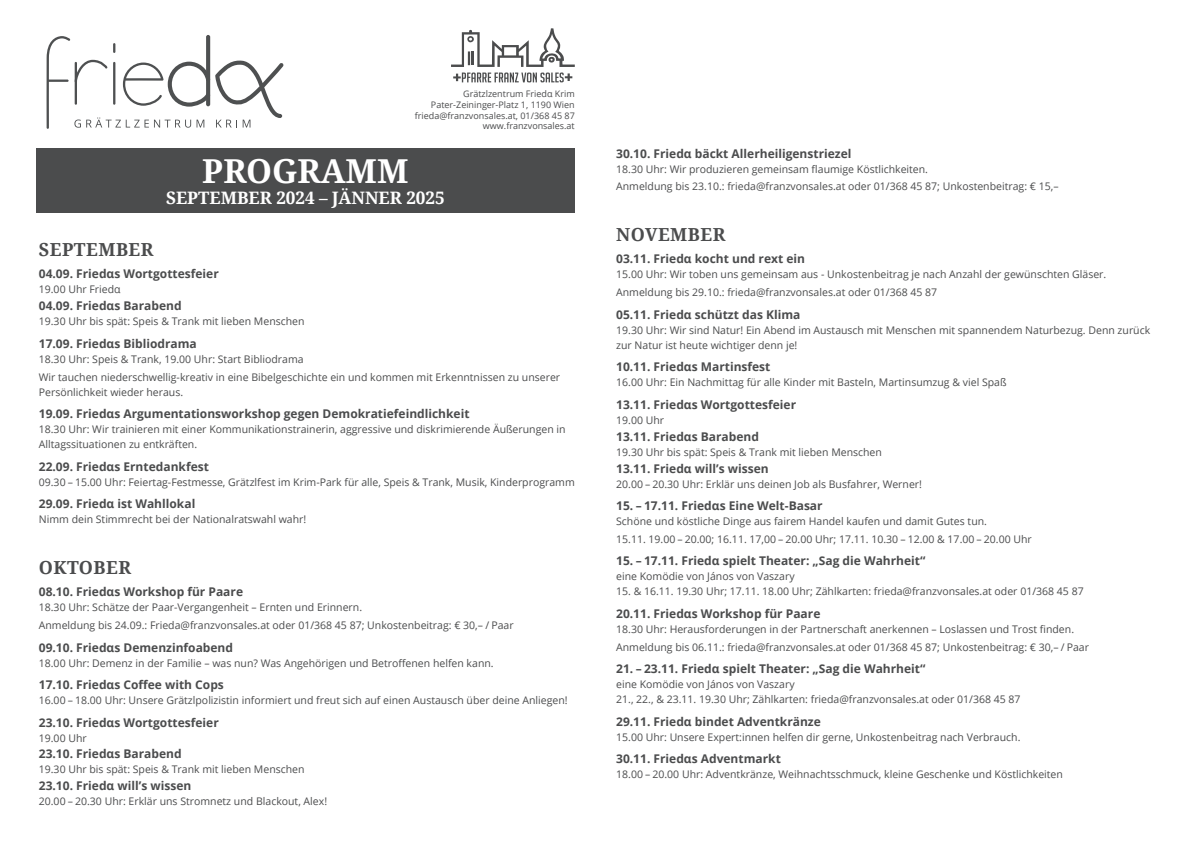
<style>
.page{position:relative;width:1191px;height:842px;background:#fff}
.page>*{position:absolute;margin:0;border:0;box-sizing:border-box;transform-origin:0 0}
.t1{font:700 33px "Droid Serif";color:#fff}
.t2{font:700 18px "Droid Serif";letter-spacing:.025em;color:#4b4c4d}
.t3{font:700 17.2px "Droid Serif";color:#fff}
.t4{font:700 12px "Open Sans";color:#4b4c4d}
.t5{font:10.5px/17.8px "Open Sans";color:#4b4c4d}
.t6{font:9px/10.8px "Open Sans";color:#4b4c4d;text-align:right}
</style>
<div class="page">
<hr style="left:206px;top:35px;width:4px;height:71px;background:#4e5051;border-radius:2px">
<svg style="left:46px;top:36px;width:238px;height:93px"></svg>
<div style="left:36px;top:148px;width:539px;height:65px;background:#4b4c4d"></div>
<svg style="left:451px;top:28px;width:124px;height:55px"></svg>
<p class="t6" style="left:415px;top:88px;width:161px">Grätzlzentrum Friedα Krim<br>Pater-Zeininger-Platz 1, 1190 Wien frieda@franzvonsales.at, 01/368 45 87 www.franzvonsales.at</p>
<h1 class="t1" style="left:202px;top:159px;width:208px">PROGRAMM</h1>
<h3 class="t3" style="left:166px;top:191px;width:280px">SEPTEMBER 2024 – JÄNNER 2025</h3>
<h2 class="t2" style="left:39px;top:242px;width:116px">SEPTEMBER</h2>
<p class="t4" style="left:39px;top:266px;width:181px">04.09. Friedαs Wortgottesfeier</p>
<p class="t5" style="left:39px;top:280px;width:83px">19.00 Uhr Friedα</p>
<p class="t4" style="left:39px;top:297px;width:144px">04.09. Friedαs Barabend</p>
<p class="t5" style="left:39px;top:314px;width:267px">19.30 Uhr bis spät: Speis &amp; Trank mit lieben Menschen</p>
<p class="t4" style="left:39px;top:335px;width:159px">17.09. Friedαs Bibliodrama</p>
<p class="t5" style="left:39px;top:351px;width:523px">18.30 Uhr: Speis &amp; Trank, 19.00 Uhr: Start Bibliodrama<br>Wir tauchen niederschwellig-kreativ in eine Bibelgeschichte ein und kommen mit Erkenntnissen zu unserer</p>
<p class="t5" style="left:39px;top:384px;width:146px">Persönlichkeit wieder heraus.</p>
<p class="t4" style="left:39px;top:405px;width:432px">19.09. Friedαs Argumentationsworkshop gegen Demokratiefeindlichkeit</p>
<p class="t5" style="left:39px;top:423px;width:528px;line-height:15px">18.30 Uhr: Wir trainieren mit einer Kommunikationstrainerin, aggressive und diskrimierende Äußerungen in<br>Alltagssituationen zu entkräften.</p>
<p class="t4" style="left:39px;top:458px;width:172px">22.09. Friedαs Erntedankfest</p>
<p class="t5" style="left:39px;top:473px;width:537px">09.30 – 15.00 Uhr: Feiertag-Festmesse, Grätzlfest im Krim-Park für alle, Speis &amp; Trank, Musik, Kinderprogramm</p>
<p class="t4" style="left:39px;top:495px;width:158px">29.09. Friedα ist Wahllokal</p>
<p class="t5" style="left:39px;top:511px;width:269px">Nimm dein Stimmrecht bei der Nationalratswahl wahr!</p>
<h2 class="t2" style="left:39px;top:560px;width:94px">OKTOBER</h2>
<p class="t4" style="left:39px;top:583px;width:206px">08.10. Friedαs Workshop für Paare</p>
<p class="t5" style="left:39px;top:598px;width:476px">18.30 Uhr: Schätze der Paar-Vergangenheit – Ernten und Erinnern.<br>Anmeldung bis 24.09.: Frieda@franzvonsales.at oder 01/368 45 87; Unkostenbeitrag: € 30,– / Paar</p>
<p class="t4" style="left:39px;top:639px;width:196px">09.10. Friedαs Demenzinfoabend</p>
<p class="t5" style="left:39px;top:653px;width:456px">18.00 Uhr: Demenz in der Familie – was nun? Was Angehörigen und Betroffenen helfen kann.</p>
<p class="t4" style="left:39px;top:676px;width:187px">17.10. Friedαs Coffee with Cops</p>
<p class="t5" style="left:39px;top:691px;width:530px">16.00 – 18.00 Uhr: Unsere Grätzlpolizistin informiert und freut sich auf einen Austausch über deine Anliegen!</p>
<p class="t4" style="left:39px;top:714px;width:181px">23.10. Friedαs Wortgottesfeier</p>
<p class="t5" style="left:39px;top:730px;width:49px">19.00 Uhr</p>
<p class="t4" style="left:39px;top:745px;width:144px">23.10. Friedαs Barabend</p>
<p class="t5" style="left:39px;top:762px;width:267px">19.30 Uhr bis spät: Speis &amp; Trank mit lieben Menschen</p>
<p class="t4" style="left:39px;top:777px;width:154px">23.10. Friedα will’s wissen</p>
<p class="t5" style="left:39px;top:792px;width:290px">20.00 – 20.30 Uhr: Erklär uns Stromnetz und Blackout, Alex!</p>
<p class="t4" style="left:616px;top:145px;width:237px">30.10. Friedα bäckt Allerheiligenstriezel</p>
<p class="t5" style="left:616px;top:160px;width:444px">18.30 Uhr: Wir produzieren gemeinsam flaumige Köstlichkeiten.<br>Anmeldung bis 23.10.: frieda@franzvonsales.at oder 01/368 45 87; Unkostenbeitrag: € 15,–</p>
<h2 class="t2" style="left:616px;top:227px;width:111px">NOVEMBER</h2>
<p class="t4" style="left:616px;top:251px;width:190px">03.11. Friedα kocht und rext ein</p>
<p class="t5" style="left:616px;top:265px;width:492px">15.00 Uhr: Wir toben uns gemeinsam aus - Unkostenbeitrag je nach Anzahl der gewünschten Gläser.<br>Anmeldung bis 29.10.: frieda@franzvonsales.at oder 01/368 45 87</p>
<p class="t4" style="left:616px;top:306px;width:186px">05.11. Friedα schützt das Klima</p>
<p class="t5" style="left:616px;top:322px;width:535px;line-height:15px">19.30 Uhr: Wir sind Natur! Ein Abend im Austausch mit Menschen mit spannendem Naturbezug. Denn zurück zur Natur ist heute wichtiger denn je!</p>
<p class="t4" style="left:616px;top:358px;width:156px">10.11. Friedαs Martinsfest</p>
<p class="t5" style="left:616px;top:373px;width:392px">16.00 Uhr: Ein Nachmittag für alle Kinder mit Basteln, Martinsumzug &amp; viel Spaß</p>
<p class="t4" style="left:616px;top:396px;width:181px">13.11. Friedαs Wortgottesfeier</p>
<p class="t5" style="left:616px;top:412px;width:49px">19.00 Uhr</p>
<p class="t4" style="left:616px;top:428px;width:144px">13.11. Friedαs Barabend</p>
<p class="t5" style="left:616px;top:444px;width:267px">19.30 Uhr bis spät: Speis &amp; Trank mit lieben Menschen</p>
<p class="t4" style="left:616px;top:460px;width:154px">13.11. Friedα will’s wissen</p>
<p class="t5" style="left:616px;top:474px;width:307px">20.00 – 20.30 Uhr: Erklär uns deinen Job als Busfahrer, Werner!</p>
<p class="t4" style="left:616px;top:497px;width:208px">15. – 17.11. Friedαs Eine Welt-Basar</p>
<p class="t5" style="left:616px;top:512px;width:417px">Schöne und köstliche Dinge aus fairem Handel kaufen und damit Gutes tun.<br>15.11. 19.00 – 20.00; 16.11. 17,00 – 20.00 Uhr; 17.11. 10.30 – 12.00 &amp; 17.00 – 20.00 Uhr</p>
<p class="t4" style="left:616px;top:552px;width:311px">15. – 17.11. Friedα spielt Theater: „Sag die Wahrheit“</p>
<p class="t5" style="left:616px;top:567px;width:180px">eine Komödie von János von Vaszary</p>
<p class="t5" style="left:616px;top:582px;width:469px">15. &amp; 16.11. 19.30 Uhr; 17.11. 18.00 Uhr; Zählkarten: frieda@franzvonsales.at oder 01/368 45 87</p>
<p class="t4" style="left:616px;top:605px;width:206px">20.11. Friedαs Workshop für Paare</p>
<p class="t5" style="left:616px;top:620px;width:474px">18.30 Uhr: Herausforderungen in der Partnerschaft anerkennen – Loslassen und Trost finden.<br>Anmeldung bis 06.11.: frieda@franzvonsales.at oder 01/368 45 87; Unkostenbeitrag: € 30,– / Paar</p>
<p class="t4" style="left:616px;top:660px;width:311px">21. – 23.11. Friedα spielt Theater: „Sag die Wahrheit“</p>
<p class="t5" style="left:616px;top:677px;width:406px;line-height:15px">eine Komödie von János von Vaszary<br>21., 22., &amp; 23.11. 19.30 Uhr; Zählkarten: frieda@franzvonsales.at oder 01/368 45 87</p>
<p class="t4" style="left:616px;top:713px;width:206px">29.11. Friedα bindet Adventkränze</p>
<p class="t5" style="left:616px;top:728px;width:406px">15.00 Uhr: Unsere Expert:innen helfen dir gerne, Unkostenbeitrag nach Verbrauch.</p>
<p class="t4" style="left:616px;top:750px;width:166px">30.11. Friedαs Adventmarkt</p>
<p class="t5" style="left:616px;top:765px;width:448px">18.00 – 20.00 Uhr: Adventkränze, Weihnachtsschmuck, kleine Geschenke und Köstlichkeiten</p>
</div>
